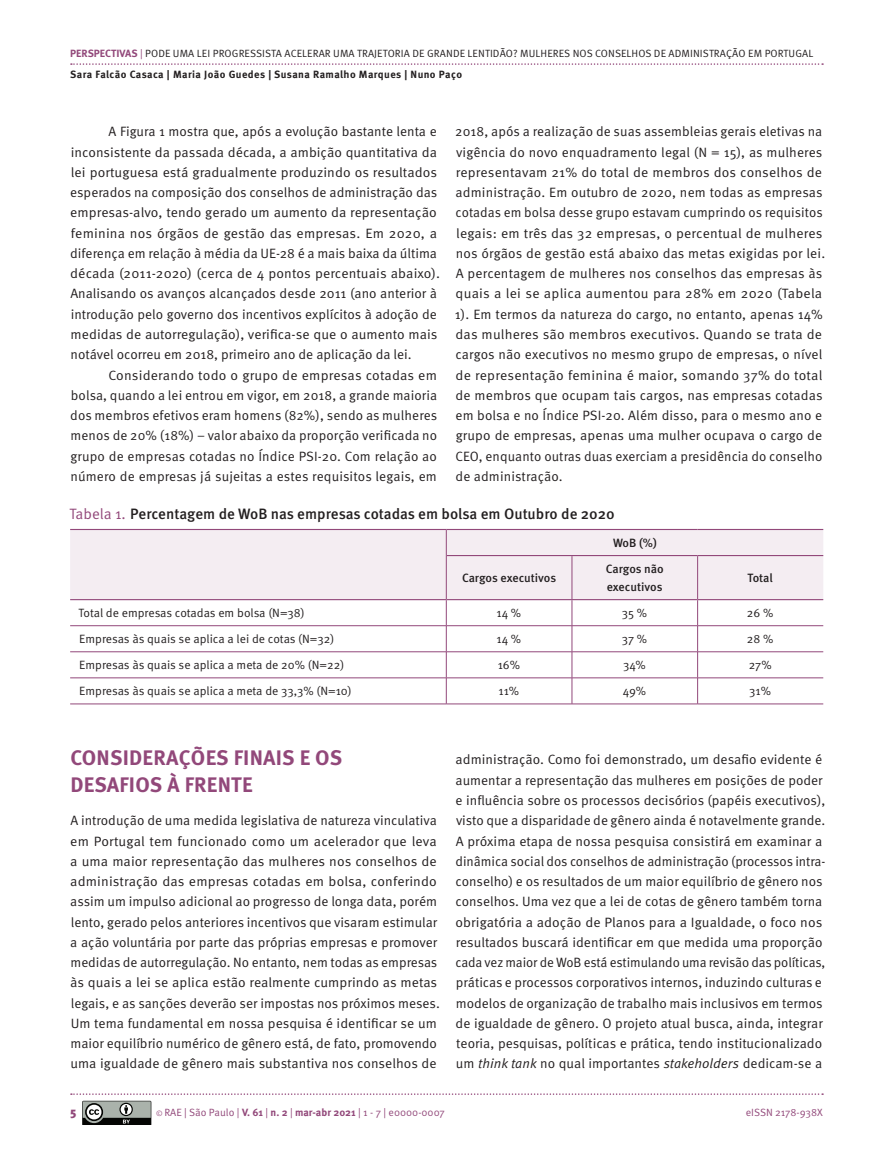
<style>
.page{position:relative;width:893px;height:1170px;background:#fff}
.page>*{position:absolute;margin:0;border:0;box-sizing:border-box;transform-origin:0 0}
._01_Tit_Materia_1{font:700 21px/27px "Meta Pro";letter-spacing:.01em;color:#92487a}
.t1{font:500 15px "Meta Pro";letter-spacing:-.005em;color:#231f20}
._06_Corpo_de_Texto_M{font:13.5px/20.2px "Meta Pro";letter-spacing:.005em;color:#231f20}
._05_Corpo_de_Texto_I{font:13.5px/20.2px "Meta Pro";color:#231f20}
._00_Tabela_Conteudo{font:12px "Meta Pro";color:#231f20}
._00_Tabela_Conteudo-2{font:500 12px/18px "Meta Pro";letter-spacing:-.005em;color:#231f20}
.t2{font:900 12px "Meta Pro";color:#92487a}
.t3{font:10.5px/21.1px "Meta Pro";letter-spacing:.01em;color:#231f20}
.t4{font:10.5px "Meta Pro";color:#92487a}
.s1{font-weight:700;color:#92487a}
.s2{color:#92487a}
.s3{font-weight:700}
.s4{font-weight:400;color:#92487a}
.s5{font-style:italic}
.s6{font-size:7.5px}
</style>
<div class="page">
<svg style="left:71px;top:63px;width:752px;height:2px"></svg>
<svg style="left:71px;top:1093px;width:752px;height:1px"></svg>
<svg style="left:82px;top:1100px;width:70px;height:25px;background:#7a7e7a"></svg>
<div style="left:70px;top:530px;width:753px;height:69px;background:#f4edf2"></div>
<hr style="left:446px;top:555px;width:126px;height:1px;background:#92487a">
<hr style="left:572px;top:555px;width:126px;height:1px;background:#92487a">
<hr style="left:698px;top:555px;width:125px;height:1px;background:#92487a">
<hr style="left:572px;top:556px;width:1px;height:43px;background:#92487a">
<hr style="left:697px;top:556px;width:1px;height:43px;background:#92487a">
<hr style="left:70px;top:625px;width:376px;height:1px;background:#92487a">
<hr style="left:446px;top:625px;width:126px;height:1px;background:#92487a">
<hr style="left:572px;top:625px;width:126px;height:1px;background:#92487a">
<hr style="left:698px;top:625px;width:125px;height:1px;background:#92487a">
<hr style="left:70px;top:651px;width:376px;height:1px;background:#92487a">
<hr style="left:446px;top:651px;width:126px;height:1px;background:#92487a">
<hr style="left:572px;top:651px;width:126px;height:1px;background:#92487a">
<hr style="left:698px;top:651px;width:125px;height:1px;background:#92487a">
<hr style="left:70px;top:677px;width:376px;height:1px;background:#92487a">
<hr style="left:446px;top:677px;width:126px;height:1px;background:#92487a">
<svg style="left:446px;top:600px;width:1px;height:103px"></svg>
<hr style="left:572px;top:677px;width:126px;height:1px;background:#92487a">
<svg style="left:572px;top:600px;width:1px;height:103px"></svg>
<hr style="left:698px;top:677px;width:125px;height:1px;background:#92487a">
<svg style="left:697px;top:600px;width:1px;height:103px"></svg>
<hr style="left:70px;top:703px;width:376px;height:1px;background:#92487a">
<hr style="left:446px;top:703px;width:126px;height:1px;background:#92487a">
<hr style="left:572px;top:703px;width:126px;height:1px;background:#92487a">
<hr style="left:698px;top:703px;width:125px;height:1px;background:#92487a">
<hr style="left:446px;top:529px;width:126px;height:1px;background:#92487a">
<hr style="left:572px;top:529px;width:126px;height:1px;background:#92487a">
<hr style="left:698px;top:529px;width:125px;height:1px;background:#92487a">
<hr style="left:446px;top:599px;width:126px;height:1px;background:#92487a">
<hr style="left:572px;top:599px;width:126px;height:1px;background:#92487a">
<hr style="left:698px;top:599px;width:125px;height:1px;background:#92487a">
<hr style="left:70px;top:529px;width:376px;height:1px;background:#92487a">
<svg style="left:446px;top:530px;width:1px;height:25px"></svg>
<hr style="left:446px;top:555px;width:1px;height:44px;background:#92487a">
<hr style="left:70px;top:599px;width:376px;height:1px;background:#92487a">
<p class="t3" style="left:70px;top:43px;width:745px"><span class="s1">PERSPECTIVAS</span> <span class="s2">|</span> PODE UMA LEI PROGRESSISTA ACELERAR UMA TRAJETORIA DE GRANDE LENTIDÃO? MULHERES NOS CONSELHOS DE ADMINISTRAÇÃO EM PORTUGAL<br><span class="s3">Sara Falcão Casaca | Maria João Guedes | Susana Ramalho Marques | Nuno Paço</span></p>
<p class="_06_Corpo_de_Texto_M" style="left:455px;top:122px;width:372px">2018, após a realização de suas assembleias gerais eletivas na vigência do novo enquadramento legal (N = 15), as mulheres representavam 21% do total de membros dos conselhos de administração. Em outubro de 2020, nem todas as empresas cotadas em bolsa desse grupo estavam cumprindo os requisitos legais: em três das 32 empresas, o percentual de mulheres nos órgãos de gestão está abaixo das metas exigidas por lei.<br>A percentagem de mulheres nos conselhos das empresas às quais a lei se aplica aumentou para 28% em 2020 (Tabela 1). Em termos da natureza do cargo, no entanto, apenas 14% das mulheres são membros executivos. Quando se trata de cargos não executivos no mesmo grupo de empresas, o nível de representação feminina é maior, somando 37% do total de membros que ocupam tais cargos, nas empresas cotadas em bolsa e no Índice PSI-20. Além disso, para o mesmo ano e grupo de empresas, apenas uma mulher ocupava o cargo de CEO, enquanto outras duas exerciam a presidência do conselho de administração.</p>
<p class="t1" style="left:69px;top:504px;width:547px"><span class="s4">Tabela 1.</span> Percentagem de WoB nas empresas cotadas em bolsa em Outubro de 2020</p>
<p class="_00_Tabela_Conteudo-2" style="left:613px;top:534px;width:45px">WoB (%)</p>
<p class="_00_Tabela_Conteudo-2" style="left:462px;top:569px;width:96px">Cargos executivos</p>
<p class="_00_Tabela_Conteudo-2" style="left:606px;top:560px;width:59px">Cargos não executivos</p>
<p class="_00_Tabela_Conteudo-2" style="left:747px;top:569px;width:27px">Total</p>
<p class="_00_Tabela_Conteudo" style="left:78px;top:605px;width:228px">Total de empresas cotadas em bolsa (N=38)</p>
<p class="_00_Tabela_Conteudo" style="left:496px;top:605px;width:26px">14 %</p>
<p class="_00_Tabela_Conteudo" style="left:622px;top:605px;width:27px">35 %</p>
<p class="_00_Tabela_Conteudo" style="left:747px;top:605px;width:28px">26 %</p>
<p class="_00_Tabela_Conteudo" style="left:79px;top:631px;width:257px">Empresas às quais se aplica a lei de cotas (N=32)</p>
<p class="_00_Tabela_Conteudo" style="left:496px;top:631px;width:26px">14 %</p>
<p class="_00_Tabela_Conteudo" style="left:622px;top:631px;width:27px">37 %</p>
<p class="_00_Tabela_Conteudo" style="left:747px;top:631px;width:28px">28 %</p>
<p class="_00_Tabela_Conteudo" style="left:79px;top:657px;width:266px">Empresas às quais se aplica a meta de 20% (N=22)</p>
<p class="_00_Tabela_Conteudo" style="left:498px;top:657px;width:24px">16%</p>
<p class="_00_Tabela_Conteudo" style="left:623px;top:657px;width:24px">34%</p>
<p class="_00_Tabela_Conteudo" style="left:749px;top:657px;width:24px">27%</p>
<p class="_00_Tabela_Conteudo" style="left:79px;top:683px;width:274px">Empresas às quais se aplica a meta de 33,3% (N=10)</p>
<p class="_00_Tabela_Conteudo" style="left:498px;top:683px;width:22px">11%</p>
<p class="_00_Tabela_Conteudo" style="left:623px;top:683px;width:25px">49%</p>
<p class="_00_Tabela_Conteudo" style="left:749px;top:683px;width:23px">31%</p>
<p class="_06_Corpo_de_Texto_M" style="left:70px;top:122px;width:371px;text-indent:38px">A Figura 1 mostra que, após a evolução bastante lenta e inconsistente da passada década, a ambição quantitativa da lei portuguesa está gradualmente produzindo os resultados esperados na composição dos conselhos de administração das empresas-alvo, tendo gerado um aumento da representação feminina nos órgãos de gestão das empresas. Em 2020, a diferença em relação à média da UE-28 é a mais baixa da última década (2011-2020) (cerca de 4 pontos percentuais abaixo).<br>Analisando os avanços alcançados desde 2011 (ano anterior à introdução pelo governo dos incentivos explícitos à adoção de medidas de autorregulação), verifica-se que o aumento mais notável ocorreu em 2018, primeiro ano de aplicação da lei.</p>
<p class="_06_Corpo_de_Texto_M" style="left:70px;top:365px;width:368px;text-align:justify;text-indent:38px">Considerando todo o grupo de empresas cotadas em bolsa, quando a lei entrou em vigor, em 2018, a grande maioria dos membros efetivos eram homens (82%), sendo as mulheres menos de 20% (18%) – valor abaixo da proporção verificada no grupo de empresas cotadas no Índice PSI-20. Com relação ao número de empresas já sujeitas a estes requisitos legais, em</p>
<p class="_01_Tit_Materia_1" style="left:70px;top:744px;width:273px">CONSIDERAÇÕES FINAIS E OS<br>DESAFIOS À FRENTE</p>
<p class="_05_Corpo_de_Texto_I" style="left:70px;top:810px;width:371px">A introdução de uma medida legislativa de natureza vinculativa em Portugal tem funcionado como um acelerador que leva a uma maior representação das mulheres nos conselhos de administração das empresas cotadas em bolsa, conferindo assim um impulso adicional ao progresso de longa data, porém lento, gerado pelos anteriores incentivos que visaram estimular a ação voluntária por parte das próprias empresas e promover medidas de autorregulação. No entanto, nem todas as empresas às quais a lei se aplica estão realmente cumprindo as metas legais, e as sanções deverão ser impostas nos próximos meses.<br>Um tema fundamental em nossa pesquisa é identificar se um maior equilíbrio numérico de gênero está, de fato, promovendo uma igualdade de gênero mais substantiva nos conselhos de</p>
<p class="_05_Corpo_de_Texto_I" style="left:456px;top:750px;width:371px">administração. Como foi demonstrado, um desafio evidente é aumentar a representação das mulheres em posições de poder e influência sobre os processos decisórios (papéis executivos), visto que a disparidade de gênero ainda é notavelmente grande.<br>A próxima etapa de nossa pesquisa consistirá em examinar a dinâmica social dos conselhos de administração (processos intra&shy;conselho) e os resultados de um maior equilíbrio de gênero nos conselhos. Uma vez que a lei de cotas de gênero também torna obrigatória a adoção de Planos para a Igualdade, o foco nos resultados buscará identificar em que medida uma proporção cada vez maior de WoB está estimulando uma revisão das políticas, práticas e processos corporativos internos, induzindo culturas e modelos de organização de trabalho mais inclusivos em termos de igualdade de gênero. O projeto atual busca, ainda, integrar teoria, pesquisas, políticas e prática, tendo institucionalizado um <span class="s5">think tank</span> no qual importantes <span class="s5">stakeholders</span> dedicam-se a</p>
<p class="t2" style="left:70px;top:1104px;width:8px">5</p>
<p class="t4" style="left:156px;top:1105px;width:290px"><span class="s6">©</span> RAE | São Paulo | <span class="s3">V. 61</span> | <span class="s3">n. 2</span> | <span class="s3">mar-abr 2021</span> | 1 - 7 | e0000-0007</p>
<p class="t4" style="left:746px;top:1105px;width:79px">eISSN 2178-938X</p>
</div>
